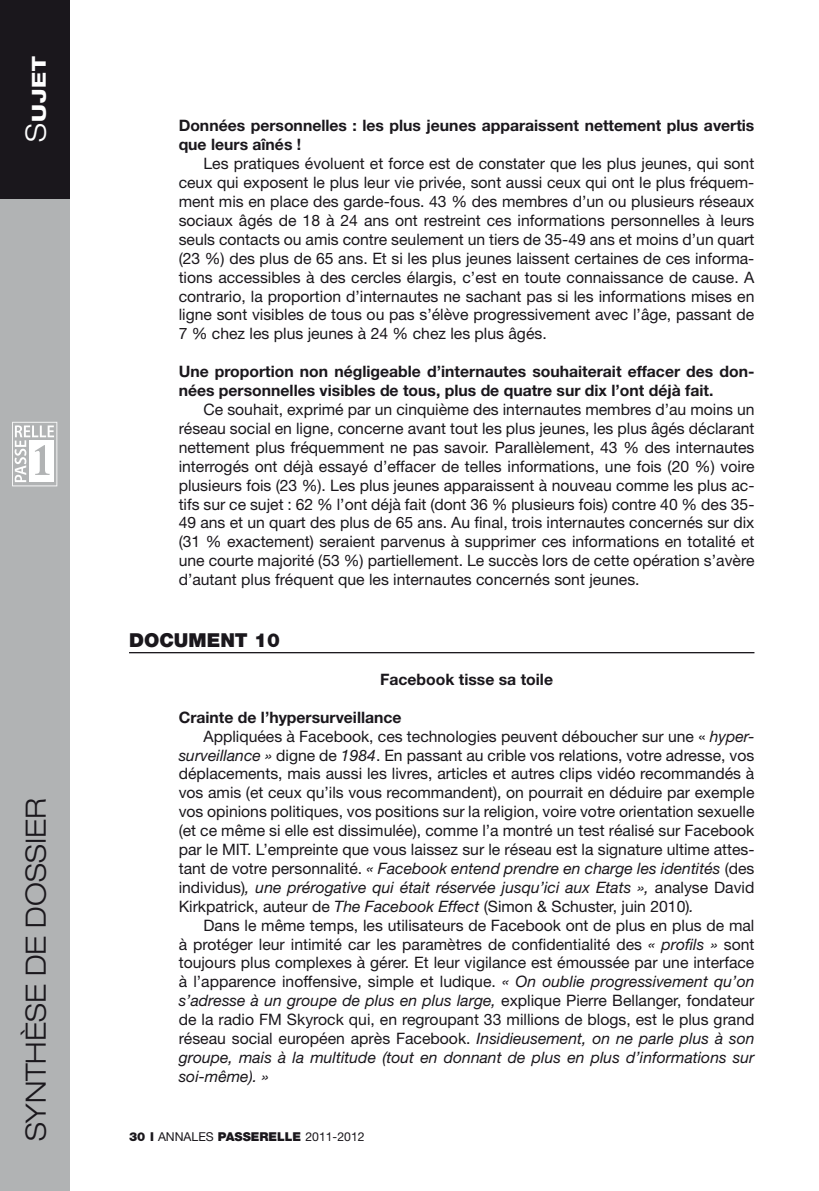
<style>
.page{position:relative;width:819px;height:1191px;background:#fff}
.page>*{position:absolute;margin:0;border:0;box-sizing:border-box;transform-origin:0 0}
.t1{font:300 expanded 28px "Helvetica Neue";color:#1a171c}
.t2{font:900 19.25px "Helvetica Neue";color:#1a171c}
.t3{font:800 expanded 19.25px "Helvetica Neue";color:#fff}
.t4{font:15.75px/18.9px "Helvetica Neue";color:#1a171c;text-align:justify}
.t5{font:italic 15.75px "Helvetica Neue";color:#1a171c}
.t6{font:700 15.75px/18.9px "Helvetica Neue";color:#1a171c}
.t7{font:12.25px "Helvetica Neue";color:#1a171c}
.s1{font-weight:300;font-size:28px}
.s2{font-style:italic}
.s3{font-style:normal}
.s4{font-weight:900}
</style>
<div class="page">
<div style="left:0;top:0;width:69px;height:1191px;background:#b1b3b4"></div>
<div style="left:0;top:0;width:69px;height:198px;background:#1a171c"></div>
<svg style="left:12px;top:422px;width:45px;height:64px"></svg>
<hr style="left:129px;top:652px;width:625px;height:1px;background:#1a171c">
<p class="t3" style="left:26px;top:142px;width:87px;rotate:-90deg"><span class="s1">S</span>ujet</p>
<h1 class="t1" style="left:19px;top:1141px;width:343px;rotate:-90deg">synthèse de dossier</h1>
<p class="t6" style="left:179px;top:116px;width:577px">Données personnelles : les plus jeunes apparaissent nettement plus avertis que leurs aînés !</p>
<p class="t4" style="left:179px;top:154px;width:577px;text-indent:25px">Les pratiques évoluent et force est de constater que les plus jeunes, qui sont ceux qui exposent le plus leur vie privée, sont aussi ceux qui ont le plus fréquem&shy;ment mis en place des garde-fous. 43 % des membres d’un ou plusieurs réseaux sociaux âgés de 18 à 24 ans ont restreint ces informations personnelles à leurs seuls contacts ou amis contre seulement un tiers de 35-49 ans et moins d’un quart (23 %) des plus de 65 ans. Et si les plus jeunes laissent certaines de ces informa&shy;tions accessibles à des cercles élargis, c’est en toute connaissance de cause. A contrario, la proportion d’internautes ne sachant pas si les informations mises en ligne sont visibles de tous ou pas s’élève progressivement avec l’âge, passant de 7 % chez les plus jeunes à 24 % chez les plus âgés.</p>
<p class="t6" style="left:179px;top:362px;width:577px">Une proportion non négligeable d’internautes souhaiterait effacer des don&shy;nées personnelles visibles de tous, plus de quatre sur dix l’ont déjà fait.</p>
<p class="t4" style="left:179px;top:400px;width:577px;text-indent:25px">Ce souhait, exprimé par un cinquième des internautes membres d’au moins un réseau social en ligne, concerne avant tout les plus jeunes, les plus âgés déclarant nettement plus fréquemment ne pas savoir. Parallèlement, 43 % des internautes interrogés ont déjà essayé d’effacer de telles informations, une fois (20 %) voire plusieurs fois (23 %). Les plus jeunes apparaissent à nouveau comme les plus ac&shy;tifs sur ce sujet : 62 % l’ont déjà fait (dont 36 % plusieurs fois) contre 40 % des 35- 49 ans et un quart des plus de 65 ans. Au final, trois internautes concernés sur dix (31 % exactement) seraient parvenus à supprimer ces informations en totalité et une courte majorité (53 %) partiellement. Le succès lors de cette opération s’avère d’autant plus fréquent que les internautes concernés sont jeunes.</p>
<p class="t2" style="left:129px;top:628px;width:152px">DOCUMENT 10</p>
<p class="t6" style="left:380px;top:669px;width:174px">Facebook tisse sa toile</p>
<p class="t6" style="left:179px;top:707px;width:224px">Crainte de l’hypersurveillance</p>
<p class="t4" style="left:203px;top:726px;width:552px">Appliquées à Facebook, ces technologies peuvent déboucher sur une « <span class="s2">hyper-</span></p>
<p class="t4" style="left:179px;top:745px;width:577px"><span class="s2">surveillance »</span> digne de <span class="s2">1984</span>. En passant au crible vos relations, votre adresse, vos</p>
<p class="t4" style="left:179px;top:764px;width:577px">déplacements, mais aussi les livres, articles et autres clips vidéo recommandés à</p>
<p class="t4" style="left:179px;top:783px;width:577px">vos amis (et ceux qu’ils vous recommandent), on pourrait en déduire par exemple</p>
<p class="t4" style="left:179px;top:802px;width:577px">vos opinions politiques, vos positions sur la religion, voire votre orientation sexuelle</p>
<p class="t4" style="left:179px;top:821px;width:577px">(et ce même si elle est dissimulée), comme l’a montré un test réalisé sur Facebook</p>
<p class="t4" style="left:179px;top:839px;width:577px">par le MIT. L’empreinte que vous laissez sur le réseau est la signature ultime attes-</p>
<p class="t5" style="left:179px;top:859px;width:577px"><span class="s3">tant de votre personnalité.</span> « Facebook entend prendre en charge les identités <span class="s3">(des</span></p>
<p class="t5" style="left:179px;top:877px;width:577px"><span class="s3">individus)</span>, une prérogative qui était réservée jusqu’ici aux Etats », <span class="s3">analyse David</span></p>
<p class="t4" style="left:179px;top:896px;width:516px">Kirkpatrick, auteur de <span class="s2">The Facebook Effect</span> (Simon &amp; Schuster, juin 2010)<span class="s2">.</span></p>
<p class="t4" style="left:203px;top:915px;width:552px">Dans le même temps, les utilisateurs de Facebook ont de plus en plus de mal</p>
<p class="t4" style="left:179px;top:934px;width:577px">à protéger leur intimité car les paramètres de confidentialité des <span class="s2">« profils »</span> sont</p>
<p class="t4" style="left:179px;top:953px;width:577px">toujours plus complexes à gérer. Et leur vigilance est émoussée par une interface</p>
<p class="t4" style="left:179px;top:972px;width:577px">à l’apparence inoffensive, simple et ludique. <span class="s2">« On oublie progressivement qu’on</span></p>
<p class="t5" style="left:179px;top:991px;width:577px">s’adresse à un groupe de plus en plus large, <span class="s3">explique Pierre Bellanger, fondateur</span></p>
<p class="t4" style="left:179px;top:1010px;width:577px">de la radio FM Skyrock qui, en regroupant 33 millions de blogs, est le plus grand</p>
<p class="t4" style="left:179px;top:1028px;width:577px">réseau social européen après Facebook. <span class="s2">Insidieusement, on ne parle plus à son</span></p>
<p class="t5" style="left:179px;top:1048px;width:577px">groupe, mais à la multitude (tout en donnant de plus en plus d’informations sur</p>
<p class="t5" style="left:179px;top:1066px;width:92px">soi-même). »</p>
<p class="t7" style="left:129px;top:1129px;width:237px"><span class="s4">30 L</span> ANNALES <span class="s4">PASSERELLE</span> 2011-2012</p>
</div>
